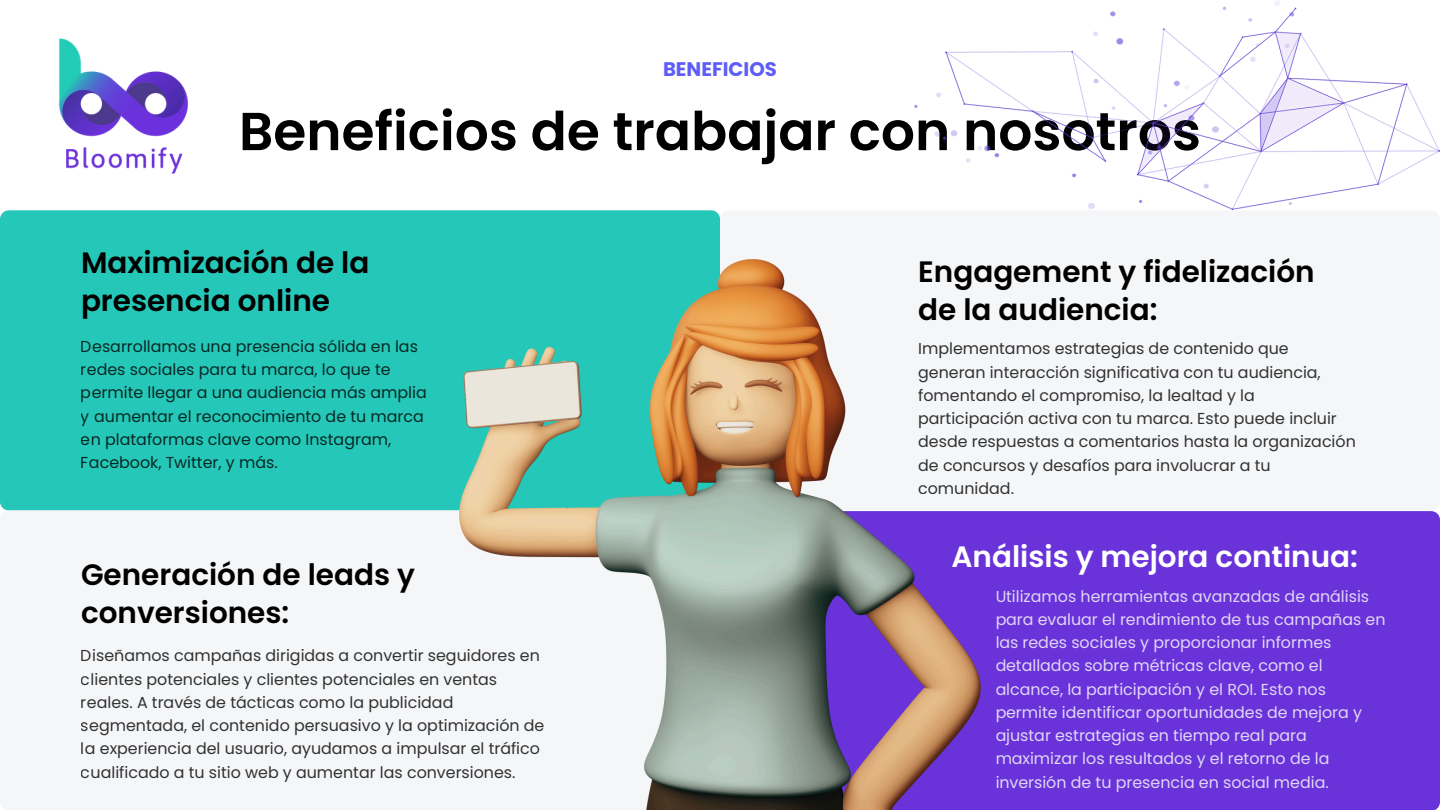
<style>
.page{position:relative;width:1440px;height:810px;background:#fff}
.page>*{position:absolute;margin:0;border:0;box-sizing:border-box;transform-origin:0 0}
.t1{font:600 53.4px "Poppins";color:#000}
.t2{font:600 29.5px/38.2px "Poppins";color:#000}
.t3{font:600 29.5px "Poppins";color:#fff}
.t4{font:700 19.7px "Poppins";color:#5f5df8}
.t5{font:15.9px/23.2px "Poppins";color:#000}
.t6{font:15.9px/23.2px "Poppins";color:#fff}
</style>
<div class="page">
<div style="left:0;top:210px;width:720px;height:300px;background:#25c8b8;border-radius:9px"></div>
<div style="left:0;top:510px;width:720px;height:300px;background:#f5f6f8;border-radius:9px"></div>
<div style="left:720px;top:210px;width:720px;height:300px;background:#f5f6f8;border-radius:9px"></div>
<div style="left:720px;top:511px;width:720px;height:299px;background:#6933d9;border-radius:9px"></div>
<img style="left:460px;top:259px;width:521px;height:551px">
<img style="left:58px;top:38px;width:130px;height:136px">
<img style="left:915px;top:0;width:525px;height:210px">
<p class="t4" style="left:663px;top:55px;width:115px">BENEFICIOS</p>
<h3 class="t1" style="left:239px;top:94px;width:964px">Beneficios de trabajar con nosotros</h3>
<h1 class="t2" style="left:81px;top:243px;width:290px">Maximización de la presencia online</h1>
<p class="t5" style="left:81px;top:335px;width:347px">Desarrollamos una presencia sólida en las redes sociales para tu marca, lo que te permite llegar a una audiencia más amplia y aumentar el reconocimiento de tu marca en plataformas clave como Instagram, Facebook, Twitter, y más.</p>
<h2 class="t2" style="left:81px;top:555px;width:336px">Generación de leads y conversiones:</h2>
<p class="t5" style="left:81px;top:644px;width:465px">Diseñamos campañas dirigidas a convertir seguidores en clientes potenciales y clientes potenciales en ventas reales. A través de tácticas como la publicidad segmentada, el contenido persuasivo y la optimización de la experiencia del usuario, ayudamos a impulsar el tráfico cualificado a tu sitio web y aumentar las conversiones.</p>
<h2 class="t2" style="left:918px;top:252px;width:398px">Engagement y fidelización de la audiencia:</h2>
<p class="t5" style="left:918px;top:337px;width:439px">Implementamos estrategias de contenido que generan interacción significativa con tu audiencia, fomentando el compromiso, la lealtad y la participación activa con tu marca. Esto puede incluir desde respuestas a comentarios hasta la organización de concursos y desafíos para involucrar a tu comunidad.</p>
<p class="t3" style="left:952px;top:536px;width:408px">Análisis y mejora continua:</p>
<p class="t6" style="left:995px;top:584px;width:392px">Utilizamos herramientas avanzadas de análisis para evaluar el rendimiento de tus campañas en las redes sociales y proporcionar informes detallados sobre métricas clave, como el alcance, la participación y el ROI. Esto nos permite identificar oportunidades de mejora y ajustar estrategias en tiempo real para maximizar los resultados y el retorno de la inversión de tu presencia en social media.</p>
</div>
